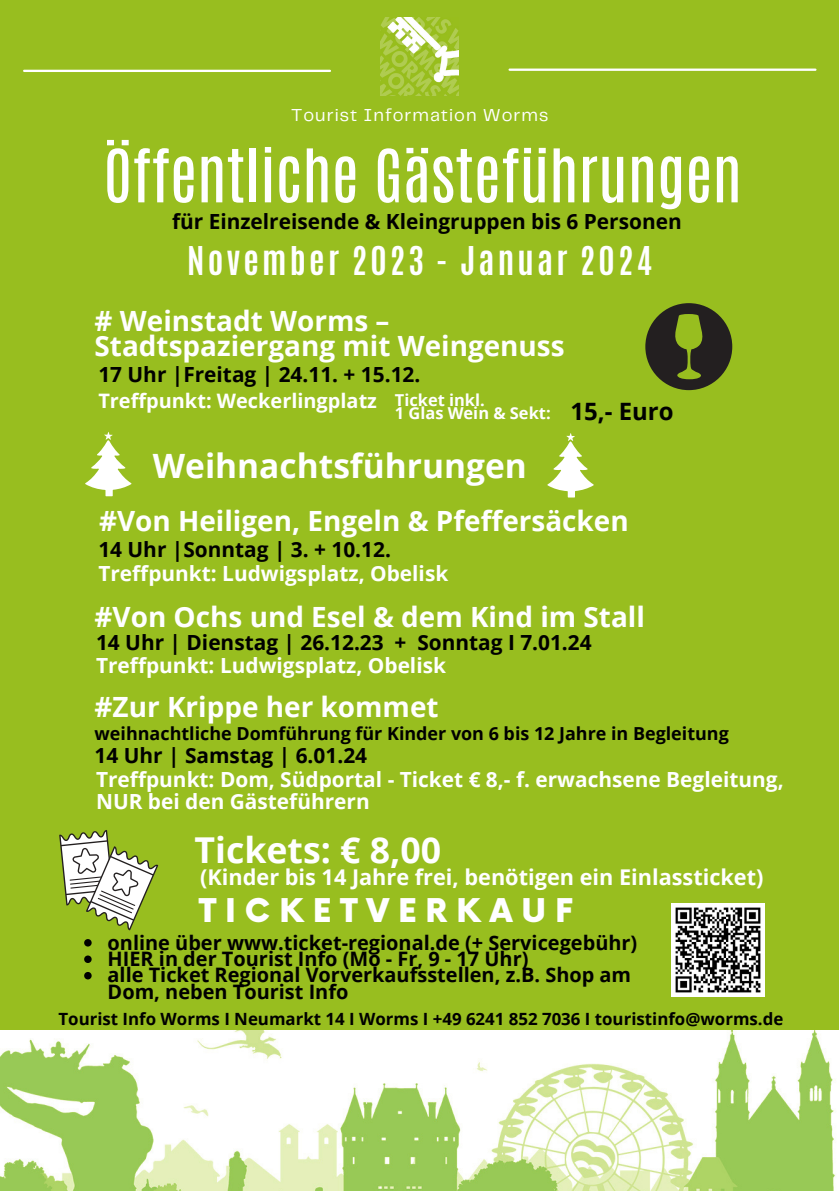
<style>
.page{position:relative;width:839px;height:1191px;background:#fff}
.page>*{position:absolute;margin:0;border:0;box-sizing:border-box;transform-origin:0 0}
.t1{font:62.2px "Antonio";color:#fff}
.t2{font:700 35.6px "Open Sans";color:#fff}
.t3{font:700 33.4px "Open Sans";color:#fff}
.t4{font:700 33.2px "Antonio";letter-spacing:.1em;color:#fff}
.t5{font:900 31.8px "Now";letter-spacing:.28em;color:#fff}
.t6{font:700 27.8px "Open Sans";color:#fff}
.t7{font:700 24px "Open Sans";color:#000}
.t8{font:700 21.6px "Open Sans";color:#fff}
.t9{font:700 20.8px "Open Sans";color:#000}
.t10{font:700 20.8px/22.4px "Open Sans";color:#fff}
.t11{font:700 20px/16.4px "Open Sans";color:#000}
.t12{font:700 20px "Open Sans";color:#fff}
.t13{font:700 18px "Open Sans";color:#000}
.t14{font:18px "Telegraf";letter-spacing:.055em;color:#fff}
.t15{font:700 16.8px "Open Sans";color:#000}
.t16{font:700 16.4px "Open Sans";color:#fff}
</style>
<div class="page">
<div style="left:0;top:0;width:838px;height:1191px;background:#98be1f"></div>
<hr style="left:24px;top:70px;width:306px;height:2px;background:#fff">
<hr style="left:509px;top:69px;width:306px;height:2px;background:#fff">
<img style="left:381px;top:18px;width:78px;height:78px">
<img style="left:671px;top:903px;width:93px;height:93px">
<svg style="left:59px;top:830px;width:99px;height:100px"></svg>
<svg style="left:645px;top:303px;width:87px;height:87px"></svg>
<svg style="left:85px;top:432px;width:46px;height:64px"></svg>
<svg style="left:547px;top:433px;width:46px;height:65px"></svg>
<svg style="left:84px;top:939px;width:8px;height:8px"></svg>
<svg style="left:84px;top:956px;width:8px;height:7px"></svg>
<svg style="left:84px;top:972px;width:8px;height:7px"></svg>
<img style="left:0;top:1031px;width:838px;height:160px">
<p class="t14" style="left:291px;top:107px;width:259px">Tourist Information Worms</p>
<p class="t1" style="left:103px;top:131px;width:639px">Öffentliche Gästeführungen</p>
<p class="t4" style="left:187px;top:237px;width:466px">November 2023 - Januar 2024</p>
<p class="t9" style="left:172px;top:206px;width:511px">für Einzelreisende &amp; Kleingruppen bis 6 Personen</p>
<p class="t6" style="left:95px;top:301px;width:296px"># Weinstadt Worms –</p>
<p class="t6" style="left:95px;top:327px;width:471px">Stadtspaziergang mit Weingenuss</p>
<p class="t12" style="left:98px;top:387px;width:280px">Treffpunkt: Weckerlingplatz</p>
<p class="t9" style="left:98px;top:359px;width:323px">17 Uhr |Freitag | 24.11. + 15.12.</p>
<p class="t16" style="left:395px;top:388px;width:91px">Ticket inkl.</p>
<p class="t16" style="left:395px;top:402px;width:157px">1 Glas Wein &amp; Sekt:</p>
<p class="t7" style="left:570px;top:395px;width:104px">15,- Euro</p>
<p class="t3" style="left:153px;top:442px;width:375px">Weihnachtsführungen</p>
<p class="t6" style="left:99px;top:502px;width:531px">#Von Heiligen, Engeln &amp; Pfeffersäcken</p>
<p class="t9" style="left:98px;top:534px;width:294px">14 Uhr |Sonntag | 3. + 10.12.</p>
<p class="t10" style="left:98px;top:562px;width:351px">Treffpunkt: Ludwigsplatz, Obelisk</p>
<p class="t6" style="left:95px;top:597px;width:551px">#Von Ochs und Esel &amp; dem Kind im Stall</p>
<p class="t10" style="left:96px;top:653px;width:351px">Treffpunkt: Ludwigsplatz, Obelisk</p>
<p class="t9" style="left:96px;top:628px;width:497px">14 Uhr | Dienstag | 26.12.23 + Sonntag I 7.01.24</p>
<p class="t6" style="left:95px;top:687px;width:345px">#Zur Krippe her kommet</p>
<p class="t9" style="left:95px;top:740px;width:274px">14 Uhr | Samstag | 6.01.24</p>
<p class="t10" style="left:96px;top:767px;width:689px">Treffpunkt: Dom, Südportal - Ticket € 8,- f. erwachsene Begleitung,<br>NUR bei den Gästeführern</p>
<p class="t13" style="left:95px;top:721px;width:635px">weihnachtliche Domführung für Kinder von 6 bis 12 Jahre in Begleitung</p>
<p class="t2" style="left:194px;top:825px;width:248px">Tickets: € 8,00</p>
<p class="t8" style="left:200px;top:862px;width:565px">(Kinder bis 14 Jahre frei, benötigen ein Einlassticket)</p>
<p class="t5" style="left:199px;top:894px;width:375px">TICKETVERKAUF</p>
<p class="t11" style="left:108px;top:934px;width:531px">online über www.ticket-regional.de (+ Servicegebühr)</p>
<p class="t11" style="left:108px;top:950px;width:422px">HIER in der Tourist Info (Mo - Fr, 9 - 17 Uhr)</p>
<p class="t11" style="left:108px;top:966px;width:525px">alle Ticket Regional Vorverkaufsstellen, z.B. Shop am<br>Dom, neben Tourist Info</p>
<p class="t15" style="left:58px;top:1007px;width:726px">Tourist Info Worms I Neumarkt 14 I Worms I +49 6241 852 7036 I touristinfo@worms.de</p>
</div>
